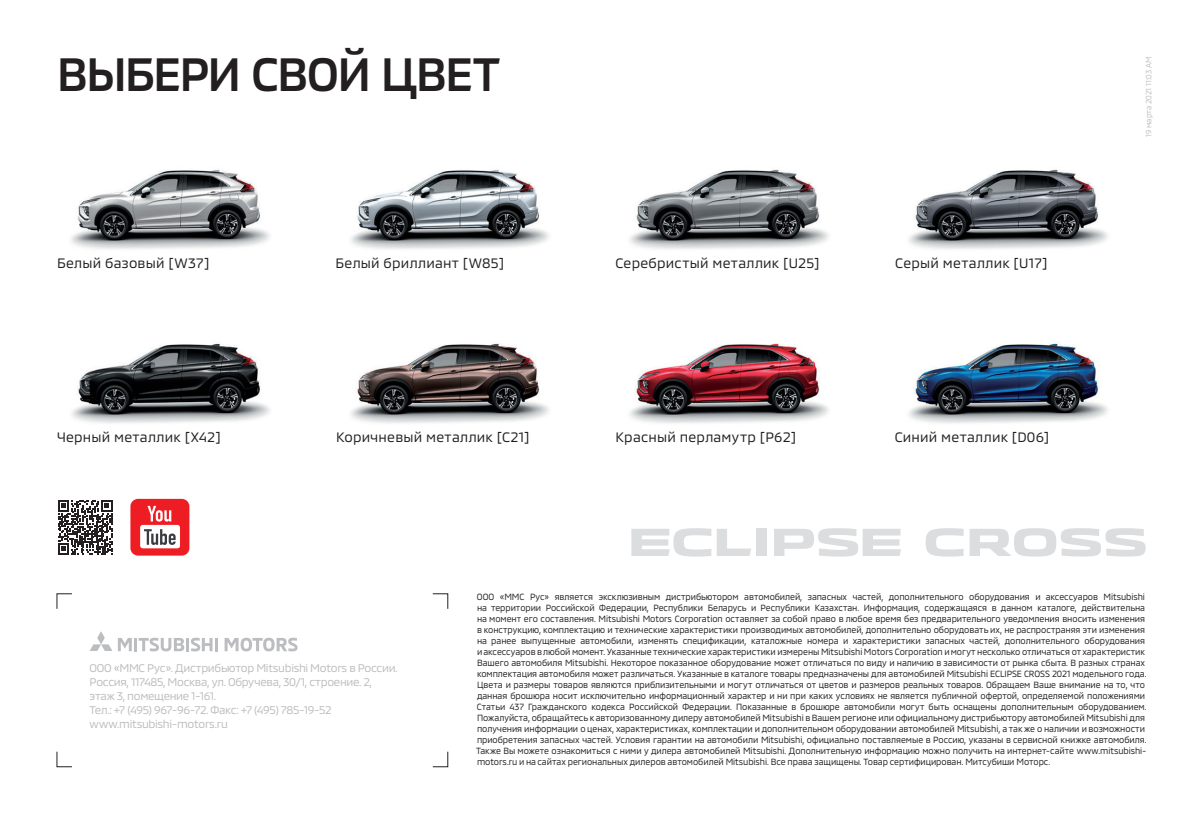
<style>
.page{position:relative;width:1191px;height:823px;background:#fff}
.page>*{position:absolute;margin:0;border:0;box-sizing:border-box;transform-origin:0 0}
.t1{font:500 48px "MMC";letter-spacing:-.035em;color:#231f20}
.t2{font:14px "MMC";letter-spacing:.02em;color:#231f20}
.t3{font:11.4px/14px "MMC";letter-spacing:-.025em;color:#bcbdc0}
.t4{font:9.2px/11px "MMC";letter-spacing:-.005em;color:#231f20;scale:.95 1}
.t5{font:8px "MMC";letter-spacing:-.005em;color:#bcbdc0;scale:.95 1}
</style>
<div class="page">
<img style="left:350px;top:343px;width:199px;height:80px">
<img style="left:908px;top:343px;width:200px;height:80px">
<img style="left:630px;top:343px;width:199px;height:81px">
<img style="left:71px;top:343px;width:199px;height:80px">
<img style="left:908px;top:169px;width:200px;height:80px">
<img style="left:629px;top:169px;width:200px;height:80px">
<img style="left:70px;top:169px;width:200px;height:80px">
<img style="left:350px;top:169px;width:199px;height:80px">
<svg style="left:447px;top:751px;width:1px;height:15px"></svg>
<svg style="left:56px;top:751px;width:2px;height:15px"></svg>
<svg style="left:56px;top:593px;width:16px;height:16px"></svg>
<svg style="left:432px;top:593px;width:16px;height:16px"></svg>
<svg style="left:118px;top:637px;width:100px;height:14px"></svg>
<svg style="left:225px;top:637px;width:72px;height:14px"></svg>
<svg style="left:90px;top:631px;width:22px;height:19px"></svg>
<svg style="left:925px;top:528px;width:38px;height:28px"></svg>
<svg style="left:969px;top:528px;width:176px;height:28px"></svg>
<div style="left:756px;top:528px;width:11px;height:27px;background:#dcdddf"></div>
<svg style="left:631px;top:528px;width:120px;height:28px"></svg>
<svg style="left:774px;top:528px;width:127px;height:28px"></svg>
<div style="left:130px;top:498px;width:59px;height:57px;background:#ee1d23;border-radius:8px"></div>
<svg style="left:147px;top:505px;width:24px;height:16px"></svg>
<div style="left:140px;top:524px;width:40px;height:24px;background:#fff;border-radius:3px"></div>
<svg style="left:144px;top:529px;width:32px;height:15px"></svg>
<svg style="left:58px;top:500px;width:54px;height:54px"></svg>
<p class="t1" style="left:57px;top:36px;width:445px">ВЫБЕРИ СВОЙ ЦВЕТ</p>
<p class="t2" style="left:57px;top:251px;width:154px">Белый базовый [W37]</p>
<p class="t2" style="left:335px;top:251px;width:170px">Белый бриллиант [W85]</p>
<p class="t2" style="left:615px;top:251px;width:206px">Серебристый металлик [U25]</p>
<p class="t2" style="left:895px;top:251px;width:154px">Серый металлик [U17]</p>
<p class="t2" style="left:57px;top:425px;width:165px">Черный металлик [X42]</p>
<p class="t2" style="left:336px;top:425px;width:195px">Коричневый металлик [C21]</p>
<p class="t2" style="left:615px;top:425px;width:182px">Красный перламутр [P62]</p>
<p class="t2" style="left:894px;top:425px;width:156px">Синий металлик [D06]</p>
<p class="t5" style="left:1142px;top:137px;width:86px;rotate:-90deg">19 марта 2021 11:03 AM</p>
<p class="t3" style="left:90px;top:659px;width:309px">ООО «ММС Рус». Дистрибьютор Mitsubishi Motors в России.</p>
<p class="t3" style="left:90px;top:673px;width:284px">Россия, 117485, Москва, ул. Обручева, 30/1, строение. 2, этаж 3, помещение 1-161.</p>
<p class="t3" style="left:90px;top:701px;width:244px">Тел.: +7 (495) 967-96-72. Факс: +7 (495) 785-19-52</p>
<p class="t3" style="left:90px;top:715px;width:140px">www.mitsubishi-motors.ru</p>
<p class="t4" style="left:476px;top:590px;width:707px">ООО «ММС Рус» является эксклюзивным дистрибьютором автомобилей, запасных частей, дополнительного оборудования и аксессуаров Mitsubishi на территории Российской Федерации, Республики Беларусь и Республики Казахстан. Информация, содержащаяся в данном каталоге, действительна на момент его составления. Mitsubishi Motors Corporation оставляет за собой право в любое время без предварительного уведомления вносить изменения в конструкцию, комплектацию и технические характеристики производимых автомобилей, дополнительно оборудовать их, не распространяя эти изменения на ранее выпущенные автомобили, изменять спецификации, каталожные номера и характеристики запасных частей, дополнительного оборудования и аксессуаров в любой момент. Указанные технические характеристики измерены Mitsubishi Motors Corporation и могут несколько отличаться от характеристик Вашего автомобиля Mitsubishi. Некоторое показанное оборудование может отличаться по виду и наличию в зависимости от рынка сбыта. В разных странах комплектация автомобиля может различаться. Указанные в каталоге товары предназначены для автомобилей Mitsubishi ECLIPSE CROSS 2021 модельного года.<br>Цвета и размеры товаров являются приблизительными и могут отличаться от цветов и размеров реальных товаров. Обращаем Ваше внимание на то, что данная брошюра носит исключительно информационный характер и ни при каких условиях не является публичной офертой, определяемой положениями Статьи 437 Гражданского кодекса Российской Федерации. Показанные в брошюре автомобили могут быть оснащены дополнительным оборудованием.<br>Пожалуйста, обращайтесь к авторизованному дилеру автомобилей Mitsubishi в Вашем регионе или официальному дистрибьютору автомобилей Mitsubishi для получения информации о ценах, характеристиках, комплектации и дополнительном оборудовании автомобилей Mitsubishi, а так же о наличии и возможности приобретения запасных частей. Условия гарантии на автомобили Mitsubishi, официально поставляемые в Россию, указаны в сервисной книжке автомобиля.<br>Также Вы можете ознакомиться с ними у дилера автомобилей Mitsubishi. Дополнительную информацию можно получить на интернет-сайте www.mitsubishi&shy;motors.ru и на сайтах региональных дилеров автомобилей Mitsubishi. Все права защищены. Товар сертифицирован. Митсубиши Моторс.</p>
</div>
